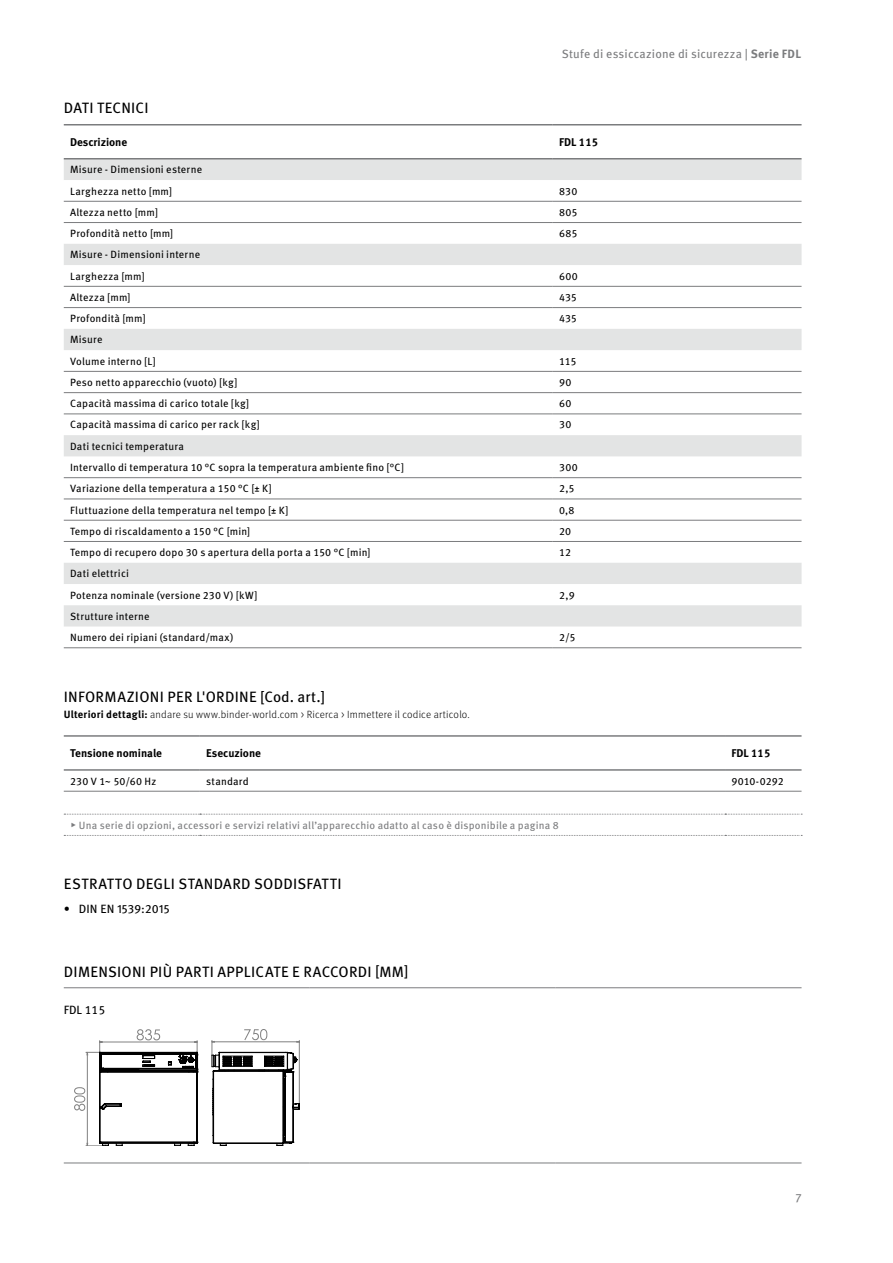
<style>
.page{position:relative;width:893px;height:1263px;background:#fff}
.page>*{position:absolute;margin:0;border:0;box-sizing:border-box;transform-origin:0 0}
.p_heading_level02_st{font:15px "Meta Pro";letter-spacing:.02em;color:#000}
.p_heading_level02_no{font:15px "Meta Pro";letter-spacing:.02em;color:#000}
.p_runningTitle_std_C{font:12px "Meta Pro";letter-spacing:.015em;color:#7b7c7e}
.p_body_measurement_l{font:12px "Meta Pro";color:#000}
.p_table_product_head{font:700 11.25px "Meta Pro";color:#000}
.p_table_product_body{font:10.5px "Meta Pro";letter-spacing:.02em;color:#000}
.p_table_product_foot{font:10.5px "Meta Pro";letter-spacing:.02em;color:#7b7c7e}
.p_body_details{font:300 10.5px "Meta Pro";letter-spacing:.02em;color:#000}
.s1{font-weight:700}
.s2{font-family:"Arial Unicode MS"}
</style>
<div class="page">
<svg style="left:64px;top:159px;width:737px;height:467px"></svg>
<hr style="left:64px;top:124px;width:489px;height:1px;background:#7b7c7e">
<hr style="left:64px;top:158px;width:489px;height:1px;background:#7b7c7e">
<hr style="left:553px;top:124px;width:248px;height:1px;background:#7b7c7e">
<hr style="left:553px;top:158px;width:248px;height:1px;background:#7b7c7e">
<hr style="left:64px;top:201px;width:489px;height:1px;background:#7b7c7e">
<hr style="left:553px;top:201px;width:248px;height:1px;background:#7b7c7e">
<hr style="left:64px;top:222px;width:489px;height:1px;background:#7b7c7e">
<hr style="left:553px;top:222px;width:248px;height:1px;background:#7b7c7e">
<hr style="left:64px;top:286px;width:489px;height:1px;background:#7b7c7e">
<hr style="left:553px;top:286px;width:248px;height:1px;background:#7b7c7e">
<hr style="left:64px;top:307px;width:489px;height:1px;background:#7b7c7e">
<hr style="left:553px;top:307px;width:248px;height:1px;background:#7b7c7e">
<hr style="left:64px;top:371px;width:489px;height:1px;background:#7b7c7e">
<hr style="left:553px;top:371px;width:248px;height:1px;background:#7b7c7e">
<hr style="left:64px;top:392px;width:489px;height:1px;background:#7b7c7e">
<hr style="left:553px;top:392px;width:248px;height:1px;background:#7b7c7e">
<hr style="left:64px;top:413px;width:489px;height:1px;background:#7b7c7e">
<hr style="left:553px;top:413px;width:248px;height:1px;background:#7b7c7e">
<hr style="left:64px;top:477px;width:489px;height:1px;background:#7b7c7e">
<hr style="left:553px;top:477px;width:248px;height:1px;background:#7b7c7e">
<hr style="left:64px;top:499px;width:489px;height:1px;background:#7b7c7e">
<hr style="left:553px;top:499px;width:248px;height:1px;background:#7b7c7e">
<hr style="left:64px;top:520px;width:489px;height:1px;background:#7b7c7e">
<hr style="left:553px;top:520px;width:248px;height:1px;background:#7b7c7e">
<hr style="left:64px;top:541px;width:489px;height:1px;background:#7b7c7e">
<hr style="left:553px;top:541px;width:248px;height:1px;background:#7b7c7e">
<hr style="left:64px;top:647px;width:489px;height:1px;background:#7b7c7e">
<hr style="left:553px;top:647px;width:248px;height:1px;background:#7b7c7e">
<hr style="left:64px;top:735px;width:136px;height:2px;background:#7b7c7e">
<hr style="left:64px;top:769px;width:136px;height:2px;background:#7b7c7e">
<hr style="left:200px;top:735px;width:525px;height:2px;background:#7b7c7e">
<hr style="left:200px;top:769px;width:525px;height:2px;background:#7b7c7e">
<hr style="left:725px;top:735px;width:76px;height:2px;background:#7b7c7e">
<hr style="left:725px;top:769px;width:76px;height:2px;background:#7b7c7e">
<hr style="left:64px;top:791px;width:136px;height:1px;background:#7b7c7e">
<hr style="left:200px;top:791px;width:525px;height:1px;background:#7b7c7e">
<hr style="left:725px;top:791px;width:76px;height:1px;background:#7b7c7e">
<svg style="left:64px;top:814px;width:738px;height:1px"></svg>
<svg style="left:64px;top:835px;width:738px;height:1px"></svg>
<hr style="left:64px;top:987px;width:246px;height:1px;background:#7b7c7e">
<hr style="left:64px;top:1163px;width:246px;height:1px;background:#7b7c7e">
<hr style="left:310px;top:987px;width:246px;height:1px;background:#7b7c7e">
<hr style="left:310px;top:1163px;width:246px;height:1px;background:#7b7c7e">
<hr style="left:556px;top:987px;width:245px;height:1px;background:#7b7c7e">
<hr style="left:556px;top:1163px;width:245px;height:1px;background:#7b7c7e">
<hr style="left:299px;top:1040px;width:1px;height:64px;background:#818181">
<svg style="left:74px;top:1029px;width:225px;height:117px"></svg>
<p class="p_runningTitle_std_C" style="left:562px;top:44px;width:241px">Stufe di essiccazione di sicurezza | <span class="s1">Serie FDL</span></p>
<p class="p_heading_level02_st" style="left:64px;top:97px;width:86px">DATI TECNICI</p>
<p class="p_table_product_head" style="left:70px;top:133px;width:59px">Descrizione</p>
<p class="p_table_product_head" style="left:559px;top:133px;width:41px">FDL 115</p>
<p class="p_table_product_body" style="left:70px;top:162px;width:133px">Misure - Dimensioni esterne</p>
<p class="p_table_product_body" style="left:70px;top:183px;width:104px">Larghezza netto [mm]</p>
<p class="p_table_product_body" style="left:559px;top:183px;width:20px">830</p>
<p class="p_table_product_body" style="left:70px;top:204px;width:89px">Altezza netto [mm]</p>
<p class="p_table_product_body" style="left:559px;top:204px;width:20px">805</p>
<p class="p_table_product_body" style="left:70px;top:225px;width:105px">Profondità netto [mm]</p>
<p class="p_table_product_body" style="left:559px;top:225px;width:20px">685</p>
<p class="p_table_product_body" style="left:70px;top:247px;width:131px">Misure - Dimensioni interne</p>
<p class="p_table_product_body" style="left:70px;top:268px;width:76px">Larghezza [mm]</p>
<p class="p_table_product_body" style="left:559px;top:268px;width:20px">600</p>
<p class="p_table_product_body" style="left:70px;top:289px;width:62px">Altezza [mm]</p>
<p class="p_table_product_body" style="left:559px;top:289px;width:19px">435</p>
<p class="p_table_product_body" style="left:70px;top:310px;width:77px">Profondità [mm]</p>
<p class="p_table_product_body" style="left:559px;top:310px;width:19px">435</p>
<p class="p_table_product_body" style="left:70px;top:332px;width:34px">Misure</p>
<p class="p_table_product_body" style="left:70px;top:353px;width:87px">Volume interno [L]</p>
<p class="p_table_product_body" style="left:559px;top:353px;width:19px">115</p>
<p class="p_table_product_body" style="left:70px;top:374px;width:169px">Peso netto apparecchio (vuoto) [kg]</p>
<p class="p_table_product_body" style="left:559px;top:374px;width:14px">90</p>
<p class="p_table_product_body" style="left:70px;top:395px;width:181px">Capacità massima di carico totale [kg]</p>
<p class="p_table_product_body" style="left:559px;top:395px;width:14px">60</p>
<p class="p_table_product_body" style="left:70px;top:417px;width:191px">Capacità massima di carico per rack [kg]</p>
<p class="p_table_product_body" style="left:559px;top:417px;width:14px">30</p>
<p class="p_table_product_body" style="left:70px;top:438px;width:115px">Dati tecnici temperatura</p>
<p class="p_table_product_body" style="left:70px;top:459px;width:336px">Intervallo di temperatura 10 °C sopra la temperatura ambiente fino [°C]</p>
<p class="p_table_product_body" style="left:559px;top:459px;width:20px">300</p>
<p class="p_table_product_body" style="left:70px;top:481px;width:203px">Variazione della temperatura a 150 °C [± K]</p>
<p class="p_table_product_body" style="left:559px;top:481px;width:17px">2,5</p>
<p class="p_table_product_body" style="left:70px;top:502px;width:220px">Fluttuazione della temperatura nel tempo [± K]</p>
<p class="p_table_product_body" style="left:559px;top:502px;width:17px">0,8</p>
<p class="p_table_product_body" style="left:70px;top:523px;width:182px">Tempo di riscaldamento a 150 °C [min]</p>
<p class="p_table_product_body" style="left:559px;top:523px;width:14px">20</p>
<p class="p_table_product_body" style="left:70px;top:544px;width:302px">Tempo di recupero dopo 30 s apertura della porta a 150 °C [min]</p>
<p class="p_table_product_body" style="left:559px;top:544px;width:13px">12</p>
<p class="p_table_product_body" style="left:70px;top:566px;width:60px">Dati elettrici</p>
<p class="p_table_product_body" style="left:70px;top:587px;width:189px">Potenza nominale (versione 230 V) [kW]</p>
<p class="p_table_product_body" style="left:559px;top:587px;width:17px">2,9</p>
<p class="p_table_product_body" style="left:70px;top:608px;width:81px">Strutture interne</p>
<p class="p_table_product_body" style="left:70px;top:629px;width:165px">Numero dei ripiani (standard/max)</p>
<p class="p_table_product_body" style="left:559px;top:629px;width:18px">2/5</p>
<p class="p_heading_level02_no" style="left:64px;top:685px;width:263px">INFORMAZIONI PER L'ORDINE [Cod. art.]</p>
<p class="p_body_details" style="left:64px;top:707px;width:408px"><span class="s1">Ulteriori dettagli:</span> andare su www.binder-world.com &gt; Ricerca &gt; Immettere il codice articolo.</p>
<p class="p_table_product_head" style="left:70px;top:744px;width:93px">Tensione nominale</p>
<p class="p_table_product_head" style="left:206px;top:744px;width:56px">Esecuzione</p>
<p class="p_table_product_head" style="left:731px;top:744px;width:41px">FDL 115</p>
<p class="p_table_product_body" style="left:70px;top:773px;width:88px">230 V 1~ 50/60 Hz</p>
<p class="p_table_product_body" style="left:206px;top:773px;width:44px">standard</p>
<p class="p_table_product_body" style="left:731px;top:773px;width:54px">9010-0292</p>
<p class="p_table_product_foot" style="left:70px;top:817px;width:490px"><span class="s2">▶</span> Una serie di opzioni, accessori e servizi relativi all’apparecchio adatto al caso è disponibile a pagina 8</p>
<p class="p_heading_level02_st" style="left:64px;top:873px;width:279px">ESTRATTO DEGLI STANDARD SODDISFATTI</p>
<p class="p_body_measurement_l" style="left:64px;top:900px;width:107px">• DIN EN 1539:2015</p>
<p class="p_heading_level02_st" style="left:64px;top:960px;width:346px">DIMENSIONI PIÙ PARTI APPLICATE E RACCORDI [MM]</p>
<p class="p_body_measurement_l" style="left:64px;top:1000px;width:43px">FDL 115</p>
<p class="p_runningTitle_std_C" style="left:795px;top:1188px;width:8px">7</p>
</div>
